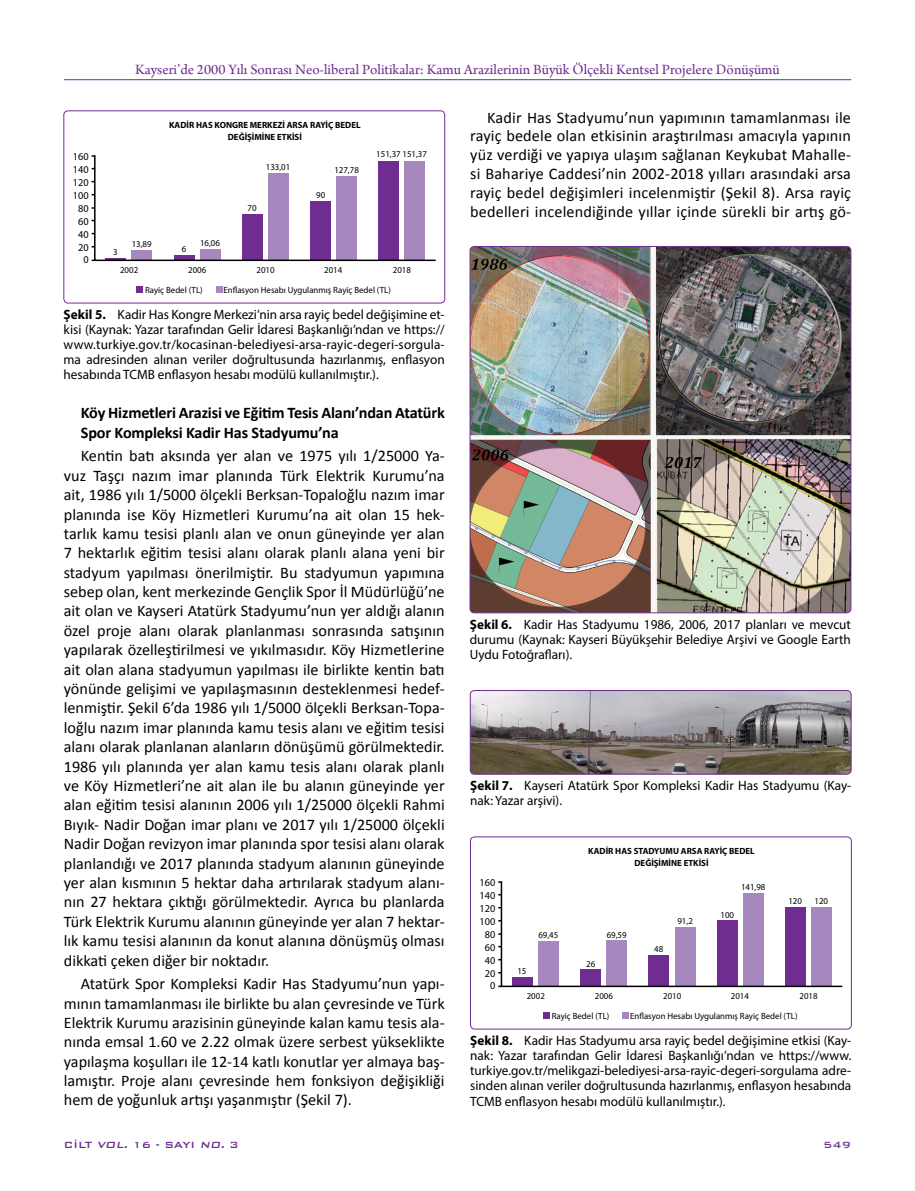
<style>
.page{position:relative;width:915px;height:1191px;background:#fff}
.page>*{position:absolute;margin:0;border:0;box-sizing:border-box;transform-origin:0 0}
.t1{font:16.2px/19.4px "Calibri";color:#000;text-align:justify}
.t2{font:700 16.2px/19.4px "Calibri";letter-spacing:-.01em;color:#000}
.t3{font:15px "Arno Pro";color:#6f2c91}
.t4{font:13.5px/15px "Myriad Pro";color:#000;text-align:justify}
.t5{font:500 12px "Bank Gothic BT";color:#6f2c91}
.t6{font:10.5px/12.9px "Myriad Pro";color:#000;text-align:center}
.t7{font:9px/19.4px "Myriad Pro";color:#000}
.t8{font:700 9px/12px "Myriad Pro";color:#000;text-align:center}
.s1{font-weight:700}
.s2{font-style:italic}
</style>
<div class="page">
<hr style="left:64px;top:79px;width:786px;height:1px;background:#6f2c91">
<div style="left:216px;top:286px;width:6px;height:7px;background:#a788be"></div>
<div style="left:136px;top:286px;width:7px;height:7px;background:#6f2c91"></div>
<svg style="left:92px;top:155px;width:344px;height:107px"></svg>
<div style="left:64px;top:111px;width:381px;height:192px;border:1px solid #6f2c91;border-radius:4px"></div>
<img style="left:471px;top:246px;width:379px;height:367px">
<div style="left:469px;top:246px;width:381px;height:367px;border:1px solid #6f2c91;border-radius:4px"></div>
<div style="left:622px;top:1012px;width:7px;height:6px;background:#a788be"></div>
<svg style="left:543px;top:1012px;width:6px;height:6px"></svg>
<svg style="left:498px;top:881px;width:345px;height:107px"></svg>
<div style="left:470px;top:836px;width:381px;height:193px;border:1px solid #6f2c91;border-radius:4px"></div>
<img style="left:470px;top:690px;width:380px;height:84px">
<div style="left:470px;top:690px;width:381px;height:84px;border:1px solid #6f2c91;border-radius:4px"></div>
<p class="t6" style="left:73px;top:150px;width:17px">160<br>140<br>120<br>100<br>80<br>60<br>40<br>20</p>
<p class="t6" style="left:83px;top:252px;width:7px">0</p>
<p class="t3" style="left:135px;top:61px;width:646px">Kayseri’de 2000 Yılı Sonrası Neo-liberal Politikalar: Kamu Arazilerinin Büyük Ölçekli Kentsel Projelere Dönüşümü</p>
<p class="t7" style="left:113px;top:242px;width:6px">3</p>
<p class="t7" style="left:132px;top:234px;width:21px">13,89</p>
<p class="t8" style="left:169px;top:119px;width:193px">KADİR HAS KONGRE MERKEZİ ARSA RAYİÇ BEDEL<br>DEĞİŞİMİNE ETKİSİ</p>
<p class="t7" style="left:266px;top:157px;width:26px">133,01</p>
<p class="t7" style="left:334px;top:160px;width:26px">127,78</p>
<p class="t7" style="left:182px;top:239px;width:6px">6</p>
<p class="t7" style="left:200px;top:233px;width:21px">16,06</p>
<p class="t7" style="left:247px;top:198px;width:11px">70</p>
<p class="t7" style="left:316px;top:185px;width:11px">90</p>
<p class="t7" style="left:376px;top:144px;width:52px">151,37 151,37</p>
<p class="t7" style="left:120px;top:260px;width:20px">2002</p>
<p class="t7" style="left:145px;top:260px;width:63px;text-indent:43px">2006<br>Rayiç Bedel (TL)</p>
<p class="t7" style="left:256px;top:260px;width:20px">2010</p>
<p class="t7" style="left:324px;top:260px;width:20px">2014</p>
<p class="t7" style="left:393px;top:260px;width:20px">2018</p>
<p class="t7" style="left:223px;top:280px;width:169px">Enflasyon Hesabı Uygulanmış Rayiç Bedel (TL)</p>
<p class="t1" style="left:470px;top:107px;width:382px;line-height:18.8px;text-indent:17px">Kadir Has Stadyumu’nun yapımının tamamlanması ile rayiç bedele olan etkisinin araştırılması amacıyla yapının yüz verdiği ve yapıya ulaşım sağlanan Keykubat Mahalle&shy;si Bahariye Caddesi’nin 2002-2018 yılları arasındaki arsa rayiç bedel değişimleri incelenmiştir (Şekil 8). Arsa rayiç bedelleri incelendiğinde yıllar içinde sürekli bir artış gö-</p>
<p class="t4" style="left:64px;top:307px;width:382px"><span class="s1">Şekil 5.</span> Kadir Has Kongre Merkezi’nin arsa rayiç bedel değişimine et&shy;kisi (Kaynak: Yazar tarafından Gelir İdaresi Başkanlığı’ndan ve https:// www.turkiye.gov.tr/kocasinan-belediyesi-arsa-rayic-degeri-sorgula&shy;ma adresinden alınan veriler doğrultusunda hazırlanmış, enflasyon hesabında TCMB enflasyon hesabı modülü kullanılmıştır.).</p>
<p class="t2" style="left:81px;top:402px;width:365px">Köy Hizmetleri Arazisi ve Eğitim Tesis Alanı’ndan Atatürk<br>Spor Kompleksi Kadir Has Stadyumu’na</p>
<p class="t1" style="left:64px;top:445px;width:382px;text-indent:17px">Kentin batı aksında yer alan ve 1975 yılı 1/25000 Ya&shy;vuz Taşçı nazım imar planında Türk Elektrik Kurumu’na ait, 1986 yılı 1/5000 ölçekli Berksan-Topaloğlu nazım imar planında ise Köy Hizmetleri Kurumu’na ait olan 15 hek&shy;tarlık kamu tesisi planlı alan ve onun güneyinde yer alan 7 hektarlık eğitim tesisi alanı olarak planlı alana yeni bir stadyum yapılması önerilmiştir. Bu stadyumun yapımına sebep olan, kent merkezinde Gençlik Spor İl Müdürlüğü’ne ait olan ve Kayseri Atatürk Stadyumu’nun yer aldığı alanın özel proje alanı olarak planlanması sonrasında satışının yapılarak özelleştirilmesi ve yıkılmasıdır. Köy Hizmetlerine ait olan alana stadyumun yapılması ile birlikte kentin batı yönünde gelişimi ve yapılaşmasının desteklenmesi hedef&shy;lenmiştir. Şekil 6’da 1986 yılı 1/5000 ölçekli Berksan-Topa&shy;loğlu nazım imar planında kamu tesis alanı ve eğitim tesisi alanı olarak planlanan alanların dönüşümü görülmektedir.<br>1986 yılı planında yer alan kamu tesis alanı olarak planlı ve Köy Hizmetleri’ne ait alan ile bu alanın güneyinde yer alan eğitim tesisi alanının 2006 yılı 1/25000 ölçekli Rahmi Bıyık- Nadir Doğan imar planı ve 2017 yılı 1/25000 ölçekli Nadir Doğan revizyon imar planında spor tesisi alanı olarak planlandığı ve 2017 planında stadyum alanının güneyinde yer alan kısmının 5 hektar daha artırılarak stadyum alanı&shy;nın 27 hektara çıktığı görülmektedir. Ayrıca bu planlarda Türk Elektrik Kurumu alanının güneyinde yer alan 7 hektar&shy;lık kamu tesisi alanının da konut alanına dönüşmüş olması dikkati çeken diğer bir noktadır.</p>
<p class="t1" style="left:64px;top:973px;width:382px;text-indent:17px">Atatürk Spor Kompleksi Kadir Has Stadyumu’nun yapı&shy;mının tamamlanması ile birlikte bu alan çevresinde ve Türk Elektrik Kurumu arazisinin güneyinde kalan kamu tesis ala&shy;nında emsal 1.60 ve 2.22 olmak üzere serbest yükseklikte yapılaşma koşulları ile 12-14 katlı konutlar yer almaya baş&shy;lamıştır. Proje alanı çevresinde hem fonksiyon değişikliği hem de yoğunluk artışı yaşanmıştır (Şekil 7).</p>
<p class="t4" style="left:469px;top:617px;width:382px"><span class="s1">Şekil 6.</span> Kadir Has Stadyumu 1986, 2006, 2017 planları ve mevcut durumu (Kaynak: Kayseri Büyükşehir Belediye Arşivi ve Google Earth Uydu Fotoğrafları).</p>
<p class="t4" style="left:470px;top:778px;width:382px"><span class="s1">Şekil 7.</span> Kayseri Atatürk Spor Kompleksi Kadir Has Stadyumu (Kay&shy;nak: Yazar arşivi).</p>
<p class="t6" style="left:479px;top:876px;width:17px">160<br>140<br>120<br>100<br>80<br>60<br>40<br>20</p>
<p class="t6" style="left:490px;top:978px;width:7px">0</p>
<p class="t8" style="left:588px;top:844px;width:168px">KADİR HAS STADYUMU ARSA RAYİÇ BEDEL<br>DEĞİŞİMİNE ETKİSİ</p>
<p class="t7" style="left:517px;top:961px;width:11px">15</p>
<p class="t7" style="left:538px;top:925px;width:21px">69,45</p>
<p class="t7" style="left:586px;top:953px;width:11px">26</p>
<p class="t7" style="left:606px;top:924px;width:21px">69,59</p>
<p class="t7" style="left:654px;top:939px;width:11px">48</p>
<p class="t7" style="left:677px;top:911px;width:17px">91,2</p>
<p class="t7" style="left:740px;top:877px;width:26px">141,98</p>
<p class="t7" style="left:720px;top:904px;width:15px">100</p>
<p class="t7" style="left:788px;top:891px;width:15px">120</p>
<p class="t7" style="left:814px;top:891px;width:15px">120</p>
<p class="t7" style="left:526px;top:986px;width:20px">2002</p>
<p class="t7" style="left:551px;top:986px;width:63px;text-indent:43px">2006<br>Rayiç Bedel (TL)</p>
<p class="t7" style="left:663px;top:986px;width:20px">2010</p>
<p class="t7" style="left:730px;top:986px;width:20px">2014</p>
<p class="t7" style="left:799px;top:986px;width:20px">2018</p>
<p class="t7" style="left:630px;top:1006px;width:169px">Enflasyon Hesabı Uygulanmış Rayiç Bedel (TL)</p>
<p class="t4" style="left:470px;top:1033px;width:382px"><span class="s1">Şekil 8.</span> Kadir Has Stadyumu arsa rayiç bedel değişimine etkisi (Kay&shy;nak: Yazar tarafından Gelir İdaresi Başkanlığı’ndan ve https://www. turkiye.gov.tr/melikgazi-belediyesi-arsa-rayic-degeri-sorgulama adre&shy;sinden alınan veriler doğrultusunda hazırlanmış, enflasyon hesabında TCMB enflasyon hesabı modülü kullanılmıştır.).</p>
<p class="t5" style="left:64px;top:1138px;width:176px">CİLT <span class="s2">VOL.</span> 16 - SAYI <span class="s2">NO.</span> 3</p>
<p class="t5" style="left:823px;top:1138px;width:29px">549</p>
</div>
